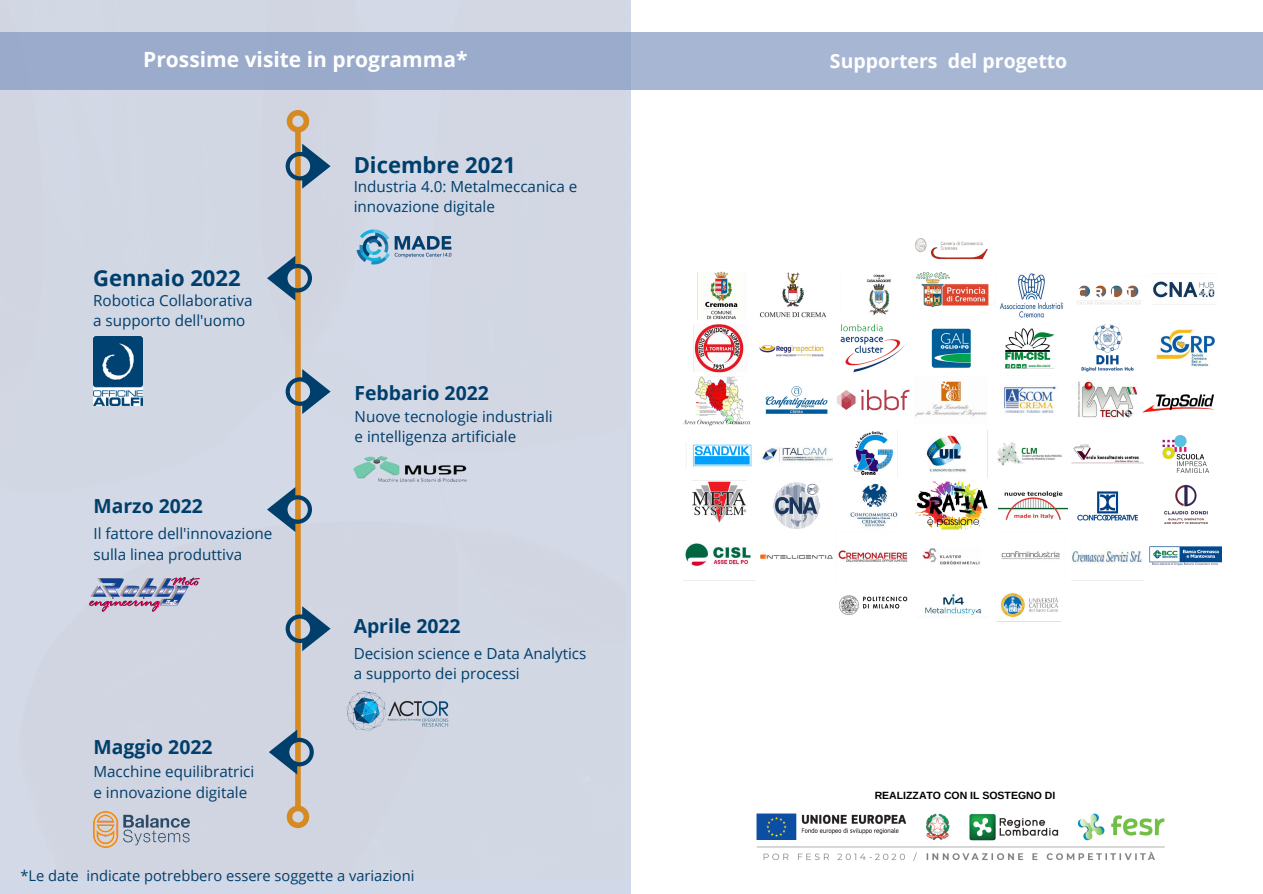
<style>
.page{position:relative;width:1263px;height:894px;background:#fff}
.page>*{position:absolute;margin:0;border:0;box-sizing:border-box;transform-origin:0 0}
.t1{font:700 22.05px "Open Sans";color:#003e6b}
.t2{font:700 21px "Open Sans";color:#fff}
.t3{font:700 19.5px "Open Sans";color:#fff}
.t4{font:700 19.35px "Open Sans";color:#003e6b}
.t5{font:15.3px/20.2px "Open Sans";color:#003e6b}
.t6{font:14.7px "Open Sans";color:#003e6b}
.t7{font:700 10.5px "Arimo";color:#000}
</style>
<div class="page">
<div style="left:0;top:0;width:631px;height:893px;background:#d2d7e4"></div>
<div style="left:295px;top:132px;width:6px;height:673px;background:#d78922"></div>
<svg style="left:286px;top:801px;width:24px;height:28px"></svg>
<svg style="left:286px;top:110px;width:24px;height:26px"></svg>
<img style="left:93px;top:337px;width:50px;height:68px">
<img style="left:354px;top:456px;width:112px;height:26px">
<svg style="left:267px;top:256px;width:45px;height:44px"></svg>
<svg style="left:267px;top:487px;width:45px;height:45px"></svg>
<svg style="left:269px;top:729px;width:45px;height:45px"></svg>
<svg style="left:286px;top:369px;width:45px;height:45px"></svg>
<svg style="left:286px;top:606px;width:45px;height:45px"></svg>
<img style="left:89px;top:577px;width:110px;height:34px">
<img style="left:93px;top:811px;width:97px;height:35px">
<div style="left:0;top:32px;width:1263px;height:57px;background:linear-gradient(to right,#97a8c9,#aabad5)"></div>
<img style="left:346px;top:691px;width:103px;height:40px">
<img style="left:682px;top:238px;width:540px;height:384px">
<img style="left:998px;top:491px;width:70px;height:28px">
<svg style="left:286px;top:144px;width:45px;height:45px"></svg>
<img style="left:356px;top:229px;width:96px;height:36px">
<img style="left:756px;top:813px;width:409px;height:48px">
<p class="t2" style="left:143px;top:45px;width:326px">Prossime visite in programma*</p>
<p class="t3" style="left:830px;top:47px;width:239px">Supporters del progetto</p>
<p class="t1" style="left:93px;top:263px;width:149px">Gennaio 2022</p>
<p class="t5" style="left:93px;top:289px;width:161px">Robotica Collaborativa</p>
<p class="t5" style="left:93px;top:310px;width:154px">a supporto dell'uomo</p>
<p class="t4" style="left:93px;top:492px;width:111px">Marzo 2022</p>
<p class="t5" style="left:93px;top:523px;width:181px">Il fattore dell'innovazione sulla linea produttiva</p>
<p class="t4" style="left:93px;top:733px;width:121px">Maggio 2022</p>
<p class="t5" style="left:93px;top:761px;width:162px">Macchine equilibratrici</p>
<p class="t5" style="left:93px;top:781px;width:155px">e innovazione digitale</p>
<p class="t1" style="left:354px;top:149px;width:163px">Dicembre 2021</p>
<p class="t5" style="left:354px;top:176px;width:225px">Industria 4.0: Metalmeccanica e innovazione digitale</p>
<p class="t4" style="left:355px;top:379px;width:136px">Febbario 2022</p>
<p class="t5" style="left:355px;top:405px;width:200px">Nuove tecnologie industriali e intelligenza artificiale</p>
<p class="t4" style="left:354px;top:612px;width:109px">Aprile 2022</p>
<p class="t5" style="left:354px;top:642px;width:234px">Decision science e Data Analytics a supporto dei processi</p>
<p class="t6" style="left:21px;top:864px;width:395px">*Le date indicate potrebbero essere soggette a variazioni</p>
<p class="t7" style="left:875px;top:789px;width:182px">REALIZZATO CON IL SOSTEGNO DI</p>
</div>
